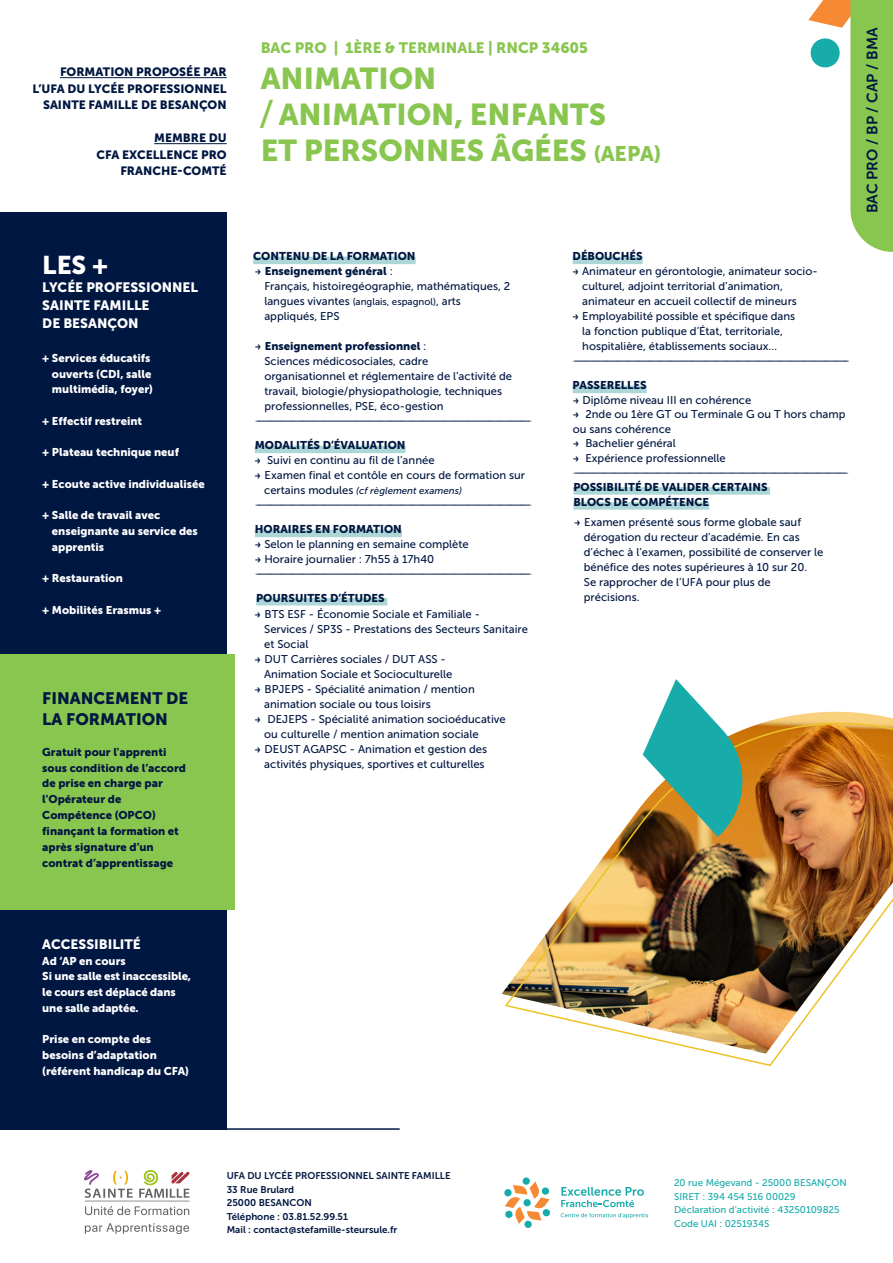
<style>
.page{position:relative;width:893px;height:1263px;background:#fff}
.page>*{position:absolute;margin:0;border:0;box-sizing:border-box;transform-origin:0 0}
.t1{font:30px/36.2px "Museo Sans 900";color:#89c650}
.t2{font:25.5px "Museo Sans 900";color:#fff}
.t3{font:16.5px/21px "Museo Sans 900";color:#001741}
.t4{font:15px "Museo Sans 900";color:#89c650}
.t5{font:15px "Museo Sans 700";color:#001741}
.t6{font:13.5px "Museo Sans 900";color:#fff}
.t7{font:12px/16.5px "Museo Sans 900";color:#001741;text-align:right}
.t8{font:11.25px/15px "Museo Sans 500";color:#001741}
.t9{font:11.25px/14.5px "Museo Sans 100";color:#001741}
.t10{font:11.25px/15.8px "Museo Sans 900";color:#fff}
.t11{font:11.25px/15.9px "Museo Sans 900";color:#001741}
.t12{font:9.75px "Museo Sans 700";color:#001741}
.t13{font:9.75px "Museo Sans 500";color:#17abaa}
.t14{font:italic 9.75px "Museo Sans 500";color:#001741}
.s1{font-family:"Montserrat";font-weight:600}
.s2{font-size:21px}
.s3{font-family:"Museo Sans 900"}
.s4{font-size:9.75px}
.s5{font-style:normal;font-size:11.25px}
</style>
<div class="page">
<svg style="left:561px;top:1213px;width:87px;height:5px"></svg>
<svg style="left:561px;top:1187px;width:83px;height:20px"></svg>
<svg style="left:504px;top:1177px;width:46px;height:51px"></svg>
<svg style="left:808px;top:0;width:85px;height:252px"></svg>
<img style="left:504px;top:711px;width:389px;height:356px">
<svg style="left:643px;top:679px;width:108px;height:158px"></svg>
<div style="left:0;top:212px;width:227px;height:918px;background:#001741"></div>
<hr style="left:60px;top:77px;width:167px;height:1px;background:#001741">
<hr style="left:154px;top:143px;width:73px;height:1px;background:#001741">
<div style="left:0;top:655px;width:235px;height:255px;background:#89c650"></div>
<hr style="left:0;top:1128px;width:400px;height:2px;background:#001741">
<div style="left:253px;top:257px;width:163px;height:7px;background:#add7d7"></div>
<div style="left:255px;top:446px;width:151px;height:7px;background:#add7d7"></div>
<div style="left:255px;top:530px;width:147px;height:7px;background:#add7d7"></div>
<div style="left:256px;top:598px;width:131px;height:7px;background:#add7d7"></div>
<div style="left:573px;top:257px;width:70px;height:7px;background:#add7d7"></div>
<div style="left:573px;top:386px;width:74px;height:7px;background:#add7d7"></div>
<div style="left:573px;top:487px;width:197px;height:8px;background:#add7d7"></div>
<div style="left:573px;top:502px;width:136px;height:8px;background:#add7d7"></div>
<img style="left:85px;top:1170px;width:105px;height:64px">
<p class="t7" style="left:60px;top:64px;width:168px">FORMATION PROPOSÉE PAR</p>
<p class="t7" style="left:33px;top:80px;width:196px">L’UFA DU LYCÉE PROFESSIONNEL</p>
<p class="t7" style="left:43px;top:97px;width:185px">SAINTE FAMILLE DE BESANÇON</p>
<p class="t7" style="left:154px;top:130px;width:74px">MEMBRE DU</p>
<p class="t7" style="left:96px;top:146px;width:132px">CFA EXCELLENCE PRO<br>FRANCHE-COMTÉ</p>
<p class="t2" style="left:42px;top:251px;width:67px">LES +</p>
<p class="t6" style="left:42px;top:280px;width:157px">LYCÉE PROFESSIONNEL</p>
<p class="t6" style="left:42px;top:298px;width:109px">SAINTE FAMILLE</p>
<p class="t6" style="left:42px;top:316px;width:98px">DE BESANÇON</p>
<p class="t10" style="left:52px;top:350px;width:103px;text-indent:-10px">+ Services éducatifs ouverts (CDI, salle multimédia, foyer)</p>
<p class="t10" style="left:42px;top:413px;width:101px">+ Effectif restreint</p>
<p class="t10" style="left:42px;top:444px;width:138px">+ Plateau technique neuf</p>
<p class="t10" style="left:42px;top:476px;width:164px">+ Ecoute active individualisée</p>
<p class="t10" style="left:52px;top:507px;width:147px;text-indent:-10px">+ Salle de travail avec enseignante au service des apprentis</p>
<p class="t10" style="left:42px;top:570px;width:82px">+ Restauration</p>
<p class="t10" style="left:42px;top:602px;width:120px">+ Mobilités Erasmus +</p>
<p class="t3" style="left:42px;top:688px;width:148px">FINANCEMENT DE<br>LA FORMATION</p>
<p class="t11" style="left:42px;top:744px;width:145px">Gratuit pour l'apprenti sous condition de l’accord de prise en charge par l'Opérateur de<br>Compétence (OPCO) finançant la formation et après signature d’un contrat d’apprentissage</p>
<p class="t6" style="left:42px;top:936px;width:100px">ACCESSIBILITÉ</p>
<p class="t10" style="left:42px;top:953px;width:85px">Ad ‘AP en cours</p>
<p class="t10" style="left:42px;top:968px;width:150px">Si une salle est inaccessible, le cours est déplacé dans une salle adaptée.</p>
<p class="t10" style="left:42px;top:1031px;width:148px">Prise en compte des besoins d’adaptation (référent handicap du CFA)</p>
<p class="t4" style="left:261px;top:39px;width:329px">BAC PRO | 1ÈRE &amp; TERMINALE | RNCP 34605</p>
<p class="t1" style="left:261px;top:60px;width:402px">ANIMATION<br><span class="s1">/</span> ANIMATION, ENFANTS<br>ET PERSONNES ÂGÉES <span class="s2">(AEPA)</span></p>
<p class="t11" style="left:253px;top:248px;width:164px">CONTENU DE LA FORMATION</p>
<p class="t8" style="left:264px;top:264px;width:247px;text-indent:-10px"><span class="s1">→</span> <span class="s3">Enseignement général</span> :<br>Français, histoiregéographie, mathématiques, 2 langues vivantes <span class="s4">(anglais, espagnol)</span>, arts appliqués, EPS</p>
<p class="t8" style="left:264px;top:339px;width:249px;text-indent:-10px"><span class="s1">→</span> <span class="s3">Enseignement professionnel</span> :<br>Sciences médicosociales, cadre organisationnel et réglementaire de l’activité de travail, biologie/physiopathologie, techniques professionnelles, PSE, éco-gestion</p>
<p class="t9" style="left:255px;top:414px;width:279px">-------------------------------------------------------------------------------------------------------------------------------------------------------------------------------------------------------------------</p>
<p class="t11" style="left:255px;top:437px;width:152px">MODALITÉS D’ÉVALUATION</p>
<p class="t8" style="left:255px;top:453px;width:181px"><span class="s1">→</span> Suivi en continu au fil de l’année</p>
<p class="t8" style="left:255px;top:467px;width:272px"><span class="s1">→</span> Examen final et contôle en cours de formation sur</p>
<p class="t14" style="left:264px;top:485px;width:199px"><span class="s5">certains modules</span> (cf règlement examens)</p>
<p class="t9" style="left:255px;top:498px;width:279px">-------------------------------------------------------------------------------------------------------------------------------------------------------------------------------------------------------------------</p>
<p class="t11" style="left:255px;top:521px;width:149px">HORAIRES EN FORMATION</p>
<p class="t8" style="left:255px;top:537px;width:216px"><span class="s1">→</span> Selon le planning en semaine complète</p>
<p class="t8" style="left:255px;top:552px;width:181px"><span class="s1">→</span> Horaire journalier : 7h55 à 17h40</p>
<p class="t9" style="left:255px;top:567px;width:279px">-------------------------------------------------------------------------------------------------------------------------------------------------------------------------------------------------------------------</p>
<p class="t11" style="left:256px;top:590px;width:130px">POURSUITES D’ÉTUDES</p>
<p class="t8" style="left:264px;top:607px;width:265px;text-indent:-10px"><span class="s1">→</span> BTS ESF - Économie Sociale et Familiale -<br>Services / SP3S - Prestations des Secteurs Sanitaire et Social</p>
<p class="t8" style="left:264px;top:652px;width:190px;text-indent:-10px"><span class="s1">→</span> DUT Carrières sociales / DUT ASS -<br>Animation Sociale et Socioculturelle</p>
<p class="t8" style="left:264px;top:682px;width:212px;text-indent:-10px"><span class="s1">→</span> BPJEPS - Spécialité animation / mention animation sociale ou tous loisirs</p>
<p class="t8" style="left:264px;top:712px;width:243px;text-indent:-10px"><span class="s1">→</span> DEJEPS - Spécialité animation socioéducative ou culturelle / mention animation sociale</p>
<p class="t8" style="left:255px;top:742px;width:234px;text-align:right"><span class="s1">→</span> DEUST AGAPSC - Animation et gestion des activités physiques, sportives et culturelles</p>
<p class="t11" style="left:573px;top:248px;width:72px">DÉBOUCHÉS</p>
<p class="t8" style="left:582px;top:264px;width:237px;text-indent:-10px"><span class="s1">→</span> Animateur en gérontologie, animateur socio&shy;culturel, adjoint territorial d’animation, animateur en accueil collectif de mineurs</p>
<p class="t8" style="left:582px;top:309px;width:215px;text-indent:-10px"><span class="s1">→</span> Employabilité possible et spécifique dans la fonction publique d’État, territoriale, hospitalière, établissements sociaux…</p>
<p class="t9" style="left:573px;top:354px;width:279px">-------------------------------------------------------------------------------------------------------------------------------------------------------------------------------------------------------------------</p>
<p class="t11" style="left:573px;top:377px;width:76px">PASSERELLES</p>
<p class="t8" style="left:573px;top:392px;width:180px"><span class="s1">→</span> Diplôme niveau III en cohérence</p>
<p class="t8" style="left:573px;top:407px;width:274px;line-height:14.5px"><span class="s1">→</span> 2nde ou 1ère GT ou Terminale G ou T hors champ ou sans cohérence</p>
<p class="t8" style="left:573px;top:436px;width:105px"><span class="s1">→</span> Bachelier général</p>
<p class="t8" style="left:573px;top:451px;width:154px"><span class="s1">→</span> Expérience professionnelle</p>
<p class="t9" style="left:573px;top:466px;width:255px">- -------------------------------------------------------- --------------------------------------------------------- -------------------------------------------------------- -</p>
<p class="t11" style="left:573px;top:479px;width:196px;line-height:15px">POSSIBILITÉ DE VALIDER CERTAINS<br>BLOCS DE COMPÉTENCE</p>
<p class="t8" style="left:584px;top:515px;width:241px;text-indent:-10px"><span class="s1">→</span> Examen présenté sous forme globale sauf dérogation du recteur d’académie. En cas d’échec à l’examen, possibilité de conserver le bénéfice des notes supérieures à 10 sur 20.<br>Se rapprocher de l’UFA pour plus de précisions.</p>
<p class="t5" style="left:864px;top:213px;width:187px;rotate:-90deg">BAC PRO / BP / CAP / BMA</p>
<p class="t12" style="left:227px;top:1170px;width:226px">UFA DU LYCÉE PROFESSIONNEL SAINTE FAMILLE</p>
<p class="t12" style="left:227px;top:1184px;width:69px">33 Rue Brulard</p>
<p class="t12" style="left:227px;top:1197px;width:87px">25000 BESANCON</p>
<p class="t12" style="left:227px;top:1211px;width:123px">Téléphone : 03.81.52.99.51</p>
<p class="t12" style="left:227px;top:1224px;width:172px">Mail : contact@stefamille-steursule.fr</p>
<p class="t13" style="left:674px;top:1177px;width:174px">20 rue Mégevand - 25000 BESANÇON</p>
<p class="t13" style="left:674px;top:1191px;width:123px">SIRET : 394 454 516 00029</p>
<p class="t13" style="left:674px;top:1204px;width:167px">Déclaration d’activité : 43250109825</p>
<p class="t13" style="left:674px;top:1218px;width:97px">Code UAI : 0251934S</p>
</div>
